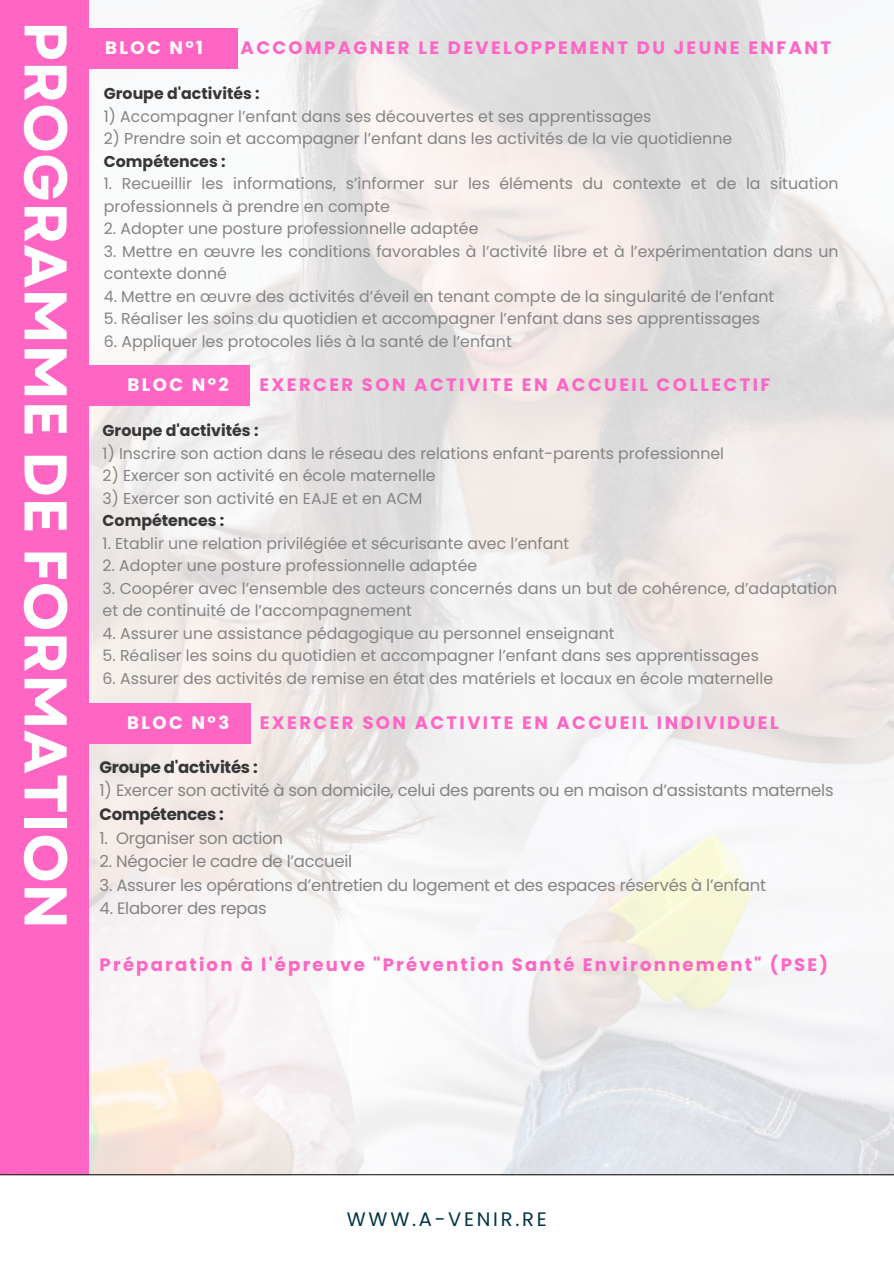
<style>
.page{position:relative;width:894px;height:1264px;background:#fff}
.page>*{position:absolute;margin:0;border:0;box-sizing:border-box;transform-origin:0 0}
.t1{font:700 60px "Garet";color:#fff}
.t2{font:19.5px "Poppins";letter-spacing:.14em;color:#003744}
.t3{font:700 18px "Poppins";letter-spacing:.135em;color:#ff66c4}
.t4{font:700 18px "Poppins";letter-spacing:.135em;color:#fff}
.t5{font:16.5px "Poppins";letter-spacing:-.015em;color:#848484}
.t6{font:700 16.5px "Poppins";letter-spacing:-.015em;color:#363636}
.t7{font:15.75px/22.5px "Poppins";color:#848484}
.t8{font:700 15.75px "Poppins";color:#363636}
</style>
<div class="page">
<img style="left:89px;top:0;width:804px;height:1174px">
<div style="left:0;top:0;width:89px;height:1174px;background:#ff66c4"></div>
<div style="left:0;top:29px;width:238px;height:40px;background:#ff66c4"></div>
<div style="left:7px;top:366px;width:242px;height:40px;background:#ff66c4"></div>
<div style="left:9px;top:703px;width:242px;height:40px;background:#ff66c4"></div>
<hr style="left:0;top:1174px;width:893px;height:1px;background:#2a2623">
<p class="t1" style="left:89px;top:21px;width:910px;rotate:90deg">PROGRAMME DE FORMATION</p>
<p class="t4" style="left:105px;top:35px;width:99px">BLOC N°1</p>
<p class="t3" style="left:240px;top:35px;width:592px">ACCOMPAGNER LE DEVELOPPEMENT DU JEUNE ENFANT</p>
<h1 class="t8" style="left:104px;top:82px;width:157px">Groupe d'activités :</h1>
<h2 class="t7" style="left:104px;top:105px;width:549px">1) Accompagner l’enfant dans ses découvertes et ses apprentissages</h2>
<p class="t7" style="left:104px;top:127px;width:629px">2) Prendre soin et accompagner l’enfant dans les activités de la vie quotidienne</p>
<p class="t8" style="left:104px;top:150px;width:123px">Compétences :</p>
<p class="t7" style="left:104px;top:172px;width:736px">1. Recueillir les informations, s’informer sur les éléments du contexte et de la situation professionnels à prendre en compte</p>
<p class="t7" style="left:104px;top:217px;width:376px">2. Adopter une posture professionnelle adaptée</p>
<p class="t7" style="left:104px;top:240px;width:736px">3. Mettre en œuvre les conditions favorables à l’activité libre et à l’expérimentation dans un contexte donné</p>
<p class="t7" style="left:104px;top:285px;width:671px">4. Mettre en œuvre des activités d’éveil en tenant compte de la singularité de l’enfant</p>
<p class="t7" style="left:104px;top:307px;width:657px">5. Réaliser les soins du quotidien et accompagner l’enfant dans ses apprentissages</p>
<p class="t7" style="left:104px;top:330px;width:409px">6. Appliquer les protocoles liés à la santé de l’enfant</p>
<p class="t4" style="left:127px;top:372px;width:103px">BLOC N°2</p>
<p class="t3" style="left:259px;top:372px;width:512px">EXERCER SON ACTIVITE EN ACCUEIL COLLECTIF</p>
<p class="t8" style="left:103px;top:420px;width:157px">Groupe d'activités :</p>
<p class="t7" style="left:103px;top:442px;width:622px">1) Inscrire son action dans le réseau des relations enfant-parents professionnel</p>
<h2 class="t7" style="left:103px;top:464px;width:334px">2) Exercer son activité en école maternelle</h2>
<p class="t7" style="left:103px;top:487px;width:321px">3) Exercer son activité en EAJE et en ACM</p>
<p class="t8" style="left:103px;top:510px;width:123px">Compétences :</p>
<p class="t7" style="left:103px;top:532px;width:468px">1. Etablir une relation privilégiée et sécurisante avec l’enfant</p>
<p class="t7" style="left:103px;top:554px;width:376px">2. Adopter une posture professionnelle adaptée</p>
<p class="t7" style="left:103px;top:577px;width:736px">3. Coopérer avec l’ensemble des acteurs concernés dans un but de cohérence, d’adaptation et de continuité de l’accompagnement</p>
<p class="t7" style="left:103px;top:622px;width:513px">4. Assurer une assistance pédagogique au personnel enseignant</p>
<p class="t7" style="left:103px;top:644px;width:657px">5. Réaliser les soins du quotidien et accompagner l’enfant dans ses apprentissages</p>
<p class="t7" style="left:103px;top:667px;width:671px">6. Assurer des activités de remise en état des matériels et locaux en école maternelle</p>
<p class="t4" style="left:127px;top:709px;width:103px">BLOC N°3</p>
<p class="t3" style="left:260px;top:709px;width:520px">EXERCER SON ACTIVITE EN ACCUEIL INDIVIDUEL</p>
<p class="t6" style="left:100px;top:755px;width:160px">Groupe d'activités :</p>
<p class="t5" style="left:100px;top:779px;width:735px">1) Exercer son activité à son domicile, celui des parents ou en maison d’assistants maternels</p>
<p class="t6" style="left:100px;top:802px;width:126px">Compétences :</p>
<h2 class="t5" style="left:100px;top:826px;width:185px">1. Organiser son action</h2>
<p class="t5" style="left:100px;top:849px;width:254px">2. Négocier le cadre de l’accueil</p>
<p class="t5" style="left:100px;top:873px;width:667px">3. Assurer les opérations d’entretien du logement et des espaces réservés à l’enfant</p>
<p class="t5" style="left:100px;top:897px;width:168px">4. Elaborer des repas</p>
<h4 class="t3" style="left:100px;top:952px;width:729px">Préparation à l'épreuve "Prévention Santé Environnement" (PSE)</h4>
<p class="t2" style="left:347px;top:1204px;width:201px">WWW.A-VENIR.RE</p>
</div>
